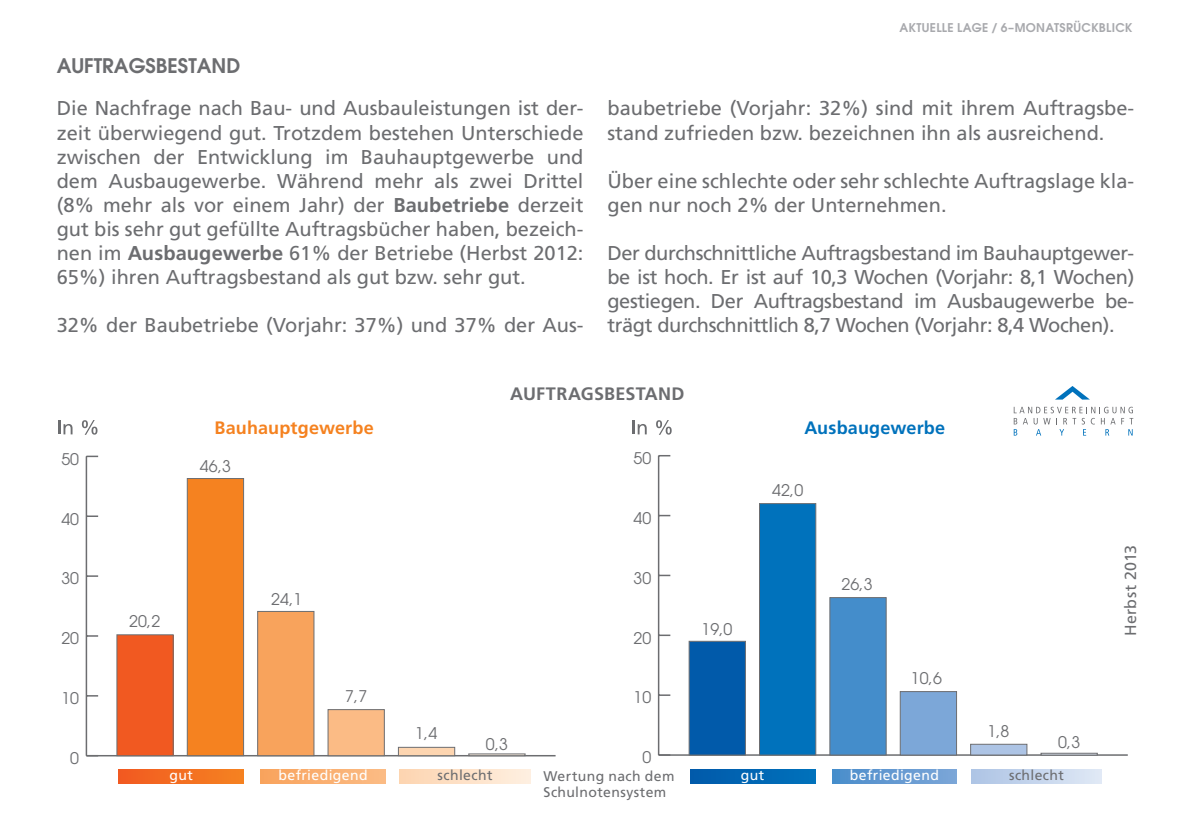
<style>
.page{position:relative;width:1191px;height:840px;background:#fff}
.page>*{position:absolute;margin:0;border:0;box-sizing:border-box;transform-origin:0 0}
.t1{font:20px/24px "Frutiger";color:#6c6d70;text-align:justify}
.t2{font:600 20px "Avant Garde";color:#6c6d70}
.t3{font:700 18px "Frutiger";letter-spacing:.015em;color:#6c6d70}
.t4{font:700 18px "Frutiger";letter-spacing:.01em;color:#f58220}
.t5{font:700 18px "Frutiger";letter-spacing:.01em;color:#0072bc}
.t6{font:16px "Avant Garde";color:#6c6d70}
.t7{font:16px "Frutiger";letter-spacing:.025em;color:#6c6d70}
.t8{font:14px/16.8px "Frutiger";letter-spacing:.025em;color:#6c6d70}
.t9{font:14px "Frutiger";letter-spacing:.03em;color:#fff}
.t10{font:600 12px "Avant Garde";letter-spacing:.025em;color:#a8a9ad}
.s1{font-weight:700}
</style>
<div class="page">
<svg style="left:1056px;top:386px;width:33px;height:13px"></svg>
<svg style="left:1013px;top:406px;width:120px;height:29px"></svg>
<svg style="left:58px;top:420px;width:15px;height:14px"></svg>
<svg style="left:82px;top:420px;width:15px;height:14px"></svg>
<svg style="left:632px;top:420px;width:14px;height:14px"></svg>
<svg style="left:656px;top:420px;width:15px;height:14px"></svg>
<hr style="left:86px;top:754px;width:469px;height:2px;background:#6c6d70">
<hr style="left:86px;top:456px;width:1px;height:299px;background:#6c6d70">
<svg style="left:87px;top:694px;width:11px;height:2px"></svg>
<svg style="left:86px;top:455px;width:12px;height:2px"></svg>
<hr style="left:468px;top:753px;width:57px;height:2px;background:#fef0e2">
<div style="left:398px;top:746px;width:57px;height:9px;background:#fdd5b0;border:1px solid #6c6d70"></div>
<div style="left:327px;top:708px;width:58px;height:47px;background:#fbbb85;border:1px solid #6c6d70"></div>
<div style="left:257px;top:610px;width:57px;height:145px;background:#f8a35c;border:1px solid #6c6d70"></div>
<div style="left:187px;top:478px;width:57px;height:277px;background:#f58220;border:1px solid #6c6d70"></div>
<div style="left:117px;top:634px;width:56px;height:121px;background:#f15921"></div>
<div style="left:116px;top:634px;width:58px;height:121px;border:1px solid #6c6d70"></div>
<hr style="left:658px;top:753px;width:469px;height:2px;background:#6c6d70">
<hr style="left:658px;top:455px;width:1px;height:299px;background:#6c6d70">
<svg style="left:659px;top:753px;width:11px;height:2px"></svg>
<svg style="left:659px;top:574px;width:11px;height:2px"></svg>
<svg style="left:659px;top:514px;width:11px;height:2px"></svg>
<svg style="left:658px;top:455px;width:12px;height:1px"></svg>
<div style="left:1040px;top:752px;width:57px;height:3px;background:#e1e9f6;border:1px solid #6c6d70"></div>
<div style="left:970px;top:743px;width:57px;height:12px;background:#adc4e5;border:1px solid #6c6d70"></div>
<div style="left:899px;top:690px;width:58px;height:65px;background:#7ca7d8;border:1px solid #6c6d70"></div>
<div style="left:829px;top:596px;width:57px;height:159px;background:#448dcb;border:1px solid #6c6d70"></div>
<div style="left:759px;top:503px;width:57px;height:252px;background:#0072bc;border:1px solid #6c6d70"></div>
<div style="left:688px;top:640px;width:58px;height:115px;background:#015aaa;border:1px solid #6c6d70"></div>
<svg style="left:119px;top:769px;width:125px;height:13px;background:#f36e20"></svg>
<svg style="left:261px;top:769px;width:124px;height:13px;background:#f9af70"></svg>
<svg style="left:400px;top:769px;width:130px;height:13px;background:#fde1c8"></svg>
<div style="left:690px;top:768px;width:125px;height:14px;background:#0166b3"></div>
<svg style="left:832px;top:769px;width:125px;height:13px;background:#6399d1"></svg>
<svg style="left:971px;top:769px;width:130px;height:13px;background:#c6d5ec"></svg>
<p class="t2" style="left:57px;top:52px;width:185px">AUFTRAGSBESTAND</p>
<p class="t1" style="left:57px;top:96px;width:528px">Die Nachfrage nach Bau- und Ausbauleistungen ist der&shy;zeit überwiegend gut. Trotzdem bestehen Unterschiede zwischen der Entwicklung im Bauhauptgewerbe und dem Ausbaugewerbe. Während mehr als zwei Drittel (8% mehr als vor einem Jahr) der <span class="s1">Baubetriebe</span> derzeit gut bis sehr gut gefüllte Auftragsbücher haben, bezeich&shy;nen im <span class="s1">Ausbaugewerbe</span> 61% der Betriebe (Herbst 2012:<br>65%) ihren Auftragsbestand als gut bzw. sehr gut.</p>
<p class="t1" style="left:57px;top:312px;width:528px">32% der Baubetriebe (Vorjahr: 37%) und 37% der Aus-</p>
<p class="t10" style="left:899px;top:20px;width:234px">AKTUELLE LAGE / 6–MONATSRÜCKBLICK</p>
<p class="t1" style="left:607px;top:96px;width:528px">baubetriebe (Vorjahr: 32%) sind mit ihrem Auftragsbe&shy;stand zufrieden bzw. bezeichnen ihn als ausreichend.</p>
<p class="t1" style="left:607px;top:168px;width:528px">Über eine schlechte oder sehr schlechte Auftragslage kla&shy;gen nur noch 2% der Unternehmen.</p>
<p class="t1" style="left:607px;top:240px;width:528px">Der durchschnittliche Auftragsbestand im Bauhauptgewer&shy;be ist hoch. Er ist auf 10,3 Wochen (Vorjahr: 8,1 Wochen) gestiegen. Der Auftragsbestand im Ausbaugewerbe be&shy;trägt durchschnittlich 8,7 Wochen (Vorjahr: 8,4 Wochen).</p>
<p class="t3" style="left:510px;top:383px;width:176px">AUFTRAGSBESTAND</p>
<p class="t4" style="left:214px;top:417px;width:161px">Bauhauptgewerbe</p>
<p class="t5" style="left:804px;top:417px;width:142px">Ausbaugewerbe</p>
<p class="t6" style="left:61px;top:449px;width:19px">50</p>
<p class="t6" style="left:200px;top:456px;width:33px">46,3</p>
<p class="t6" style="left:633px;top:448px;width:19px">50</p>
<p class="t6" style="left:772px;top:480px;width:33px">42,0</p>
<p class="t6" style="left:61px;top:509px;width:19px">40</p>
<p class="t6" style="left:633px;top:508px;width:19px">40</p>
<p class="t6" style="left:61px;top:568px;width:19px">30</p>
<p class="t6" style="left:61px;top:628px;width:19px">20</p>
<p class="t6" style="left:129px;top:611px;width:33px">20,2</p>
<p class="t6" style="left:271px;top:589px;width:33px">24,1</p>
<p class="t6" style="left:633px;top:568px;width:19px">30</p>
<p class="t6" style="left:633px;top:628px;width:19px">20</p>
<p class="t6" style="left:701px;top:619px;width:33px">19,0</p>
<p class="t6" style="left:841px;top:574px;width:33px">26,3</p>
<p class="t7" style="left:1121px;top:636px;width:93px;rotate:-90deg">Herbst 2013</p>
<p class="t6" style="left:911px;top:668px;width:33px">10,6</p>
<p class="t6" style="left:61px;top:688px;width:19px">10</p>
<p class="t6" style="left:345px;top:686px;width:24px">7,7</p>
<p class="t6" style="left:633px;top:687px;width:19px">10</p>
<p class="t6" style="left:70px;top:748px;width:10px">0</p>
<p class="t6" style="left:415px;top:723px;width:24px">1,4</p>
<p class="t6" style="left:486px;top:734px;width:24px">0,3</p>
<p class="t6" style="left:642px;top:747px;width:10px">0</p>
<p class="t6" style="left:987px;top:721px;width:24px">1,8</p>
<p class="t6" style="left:1058px;top:732px;width:24px">0,3</p>
<p class="t9" style="left:169px;top:766px;width:25px">gut</p>
<p class="t9" style="left:278px;top:766px;width:91px">befriedigend</p>
<p class="t8" style="left:437px;top:766px;width:56px">schlecht</p>
<p class="t9" style="left:741px;top:766px;width:25px">gut</p>
<p class="t9" style="left:850px;top:766px;width:91px">befriedigend</p>
<p class="t8" style="left:1009px;top:766px;width:56px">schlecht</p>
<p class="t8" style="left:543px;top:766px;width:133px">Wertung nach dem<br>Schulnotensystem</p>
</div>
